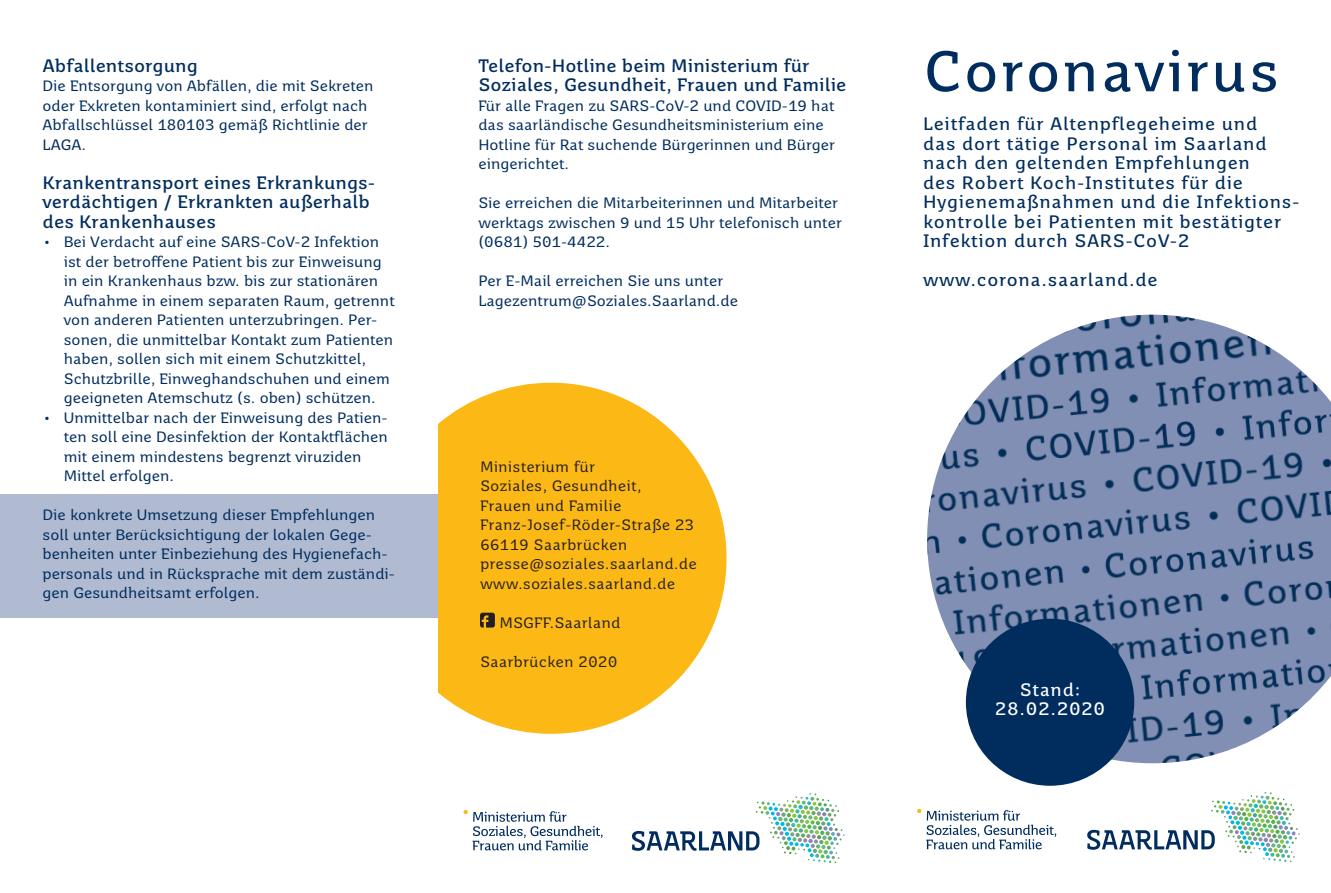
<style>
.page{position:relative;width:1331px;height:893px;background:#fff}
.page>*{position:absolute;margin:0;border:0;box-sizing:border-box;transform-origin:0 0}
.Headline_Titel_24{font:700 57px "Saar 1450 Signal";color:#002d5e}
.Subline{font:700 18px/19.5px "Saar 1450 Signal";color:#002d5e}
.Fließtextüberschrift{font:700 18px/19.5px "Saar 1450 Text";color:#002d5e}
.Subline-2{font:700 18px "Saar 1450 Signal";color:#fff}
.Fließtext{font:15px/19.5px "Saar 1450 Text";color:#002d5e}
.Herausgeberinformati{font:15px "Saar 1450 Notes";color:#231f20}
</style>
<div class="page">
<div style="left:0;top:494px;width:438px;height:123px;background:#b0bad0"></div>
<img style="left:927px;top:315px;width:404px;height:449px">
<svg style="left:438px;top:383px;width:288px;height:351px;fill:#fcb814"></svg>
<svg style="left:1087px;top:792px;width:213px;height:70px"></svg>
<svg style="left:917px;top:809px;width:139px;height:40px"></svg>
<svg style="left:632px;top:793px;width:212px;height:70px"></svg>
<svg style="left:464px;top:810px;width:139px;height:40px"></svg>
<div style="left:966px;top:619px;width:168px;height:167px;background:#002d5e;border-radius:50%"></div>
<svg style="left:480px;top:613px;width:15px;height:15px"></svg>
<p class="Fließtextüberschrift" style="left:43px;top:56px;width:157px">Abfallentsorgung</p>
<p class="Fließtext" style="left:43px;top:76px;width:332px">Die Entsorgung von Abfällen, die mit Sekreten oder Exkreten kontaminiert sind, erfolgt nach Abfallschlüssel 180103 gemäß Richtlinie der LAGA.</p>
<p class="Fließtextüberschrift" style="left:43px;top:173px;width:334px">Krankentransport eines Erkrankungs&shy;verdächtigen / Erkrankten außerhalb des Krankenhauses</p>
<p class="Fließtext" style="left:64px;top:232px;width:332px;text-indent:-21px">• Bei Verdacht auf eine SARS-CoV-2 Infektion ist der betroffene Patient bis zur Einweisung in ein Krankenhaus bzw. bis zur stationären Aufnahme in einem separaten Raum, getrennt von anderen Patienten unterzubringen. Per&shy;sonen, die unmittelbar Kontakt zum Patienten haben, sollen sich mit einem Schutzkittel, Schutzbrille, Einweghandschuhen und einem geeigneten Atemschutz (s. oben) schützen.</p>
<p class="Fließtext" style="left:64px;top:408px;width:326px;text-indent:-21px">• Unmittelbar nach der Einweisung des Patien&shy;ten soll eine Desinfektion der Kontaktflächen mit einem mindestens begrenzt viruziden Mittel erfolgen.</p>
<p class="Fließtext" style="left:43px;top:505px;width:354px">Die konkrete Umsetzung dieser Empfehlungen soll unter Berücksichtigung der lokalen Gege&shy;benheiten unter Einbeziehung des Hygienefach&shy;personals und in Rücksprache mit dem zuständi&shy;gen Gesundheitsamt erfolgen.</p>
<p class="Fließtextüberschrift" style="left:478px;top:56px;width:370px">Telefon-Hotline beim Ministerium für<br>Soziales, Gesundheit, Frauen und Familie</p>
<p class="Fließtext" style="left:478px;top:96px;width:358px">Für alle Fragen zu SARS-CoV-2 und COVID-19 hat das saarländische Gesundheitsministerium eine Hotline für Rat suchende Bürgerinnen und Bürger eingerichtet.</p>
<p class="Fließtext" style="left:478px;top:193px;width:365px">Sie erreichen die Mitarbeiterinnen und Mitarbeiter werktags zwischen 9 und 15 Uhr telefonisch unter (0681) 501-4422.</p>
<p class="Fließtext" style="left:478px;top:271px;width:246px">Per E-Mail erreichen Sie uns unter</p>
<p class="Fließtext" style="left:478px;top:291px;width:261px">Lagezentrum@Soziales.Saarland.de</p>
<p class="Herausgeberinformati" style="left:480px;top:457px;width:117px">Ministerium für</p>
<p class="Herausgeberinformati" style="left:480px;top:477px;width:163px">Soziales, Gesundheit,</p>
<p class="Herausgeberinformati" style="left:480px;top:496px;width:143px">Frauen und Familie</p>
<p class="Herausgeberinformati" style="left:480px;top:516px;width:216px">Franz-Josef-Röder-Straße 23</p>
<p class="Herausgeberinformati" style="left:480px;top:535px;width:149px">66119 Saarbrücken</p>
<p class="Herausgeberinformati" style="left:480px;top:555px;width:218px">presse@soziales.saarland.de</p>
<p class="Herausgeberinformati" style="left:480px;top:574px;width:197px">www.soziales.saarland.de</p>
<p class="Herausgeberinformati" style="left:499px;top:613px;width:123px">MSGFF.Saarland</p>
<p class="Herausgeberinformati" style="left:480px;top:652px;width:139px">Saarbrücken 2020</p>
<p class="Headline_Titel_24" style="left:923px;top:37px;width:359px">Coronavirus</p>
<p class="Subline" style="left:923px;top:114px;width:376px">Leitfaden für Altenpflegeheime und<br>das dort tätige Personal im Saarland nach den geltenden Empfehlungen<br>des Robert Koch-Institutes für die Hygienemaßnahmen und die Infektions&shy;kontrolle bei Patienten mit bestätigter Infektion durch SARS-CoV-2</p>
<p class="Subline" style="left:923px;top:270px;width:237px">www.corona.saarland.de</p>
<p class="Subline-2" style="left:1019px;top:679px;width:63px">Stand:</p>
<p class="Subline-2" style="left:994px;top:698px;width:112px">28.02.2020</p>
</div>
